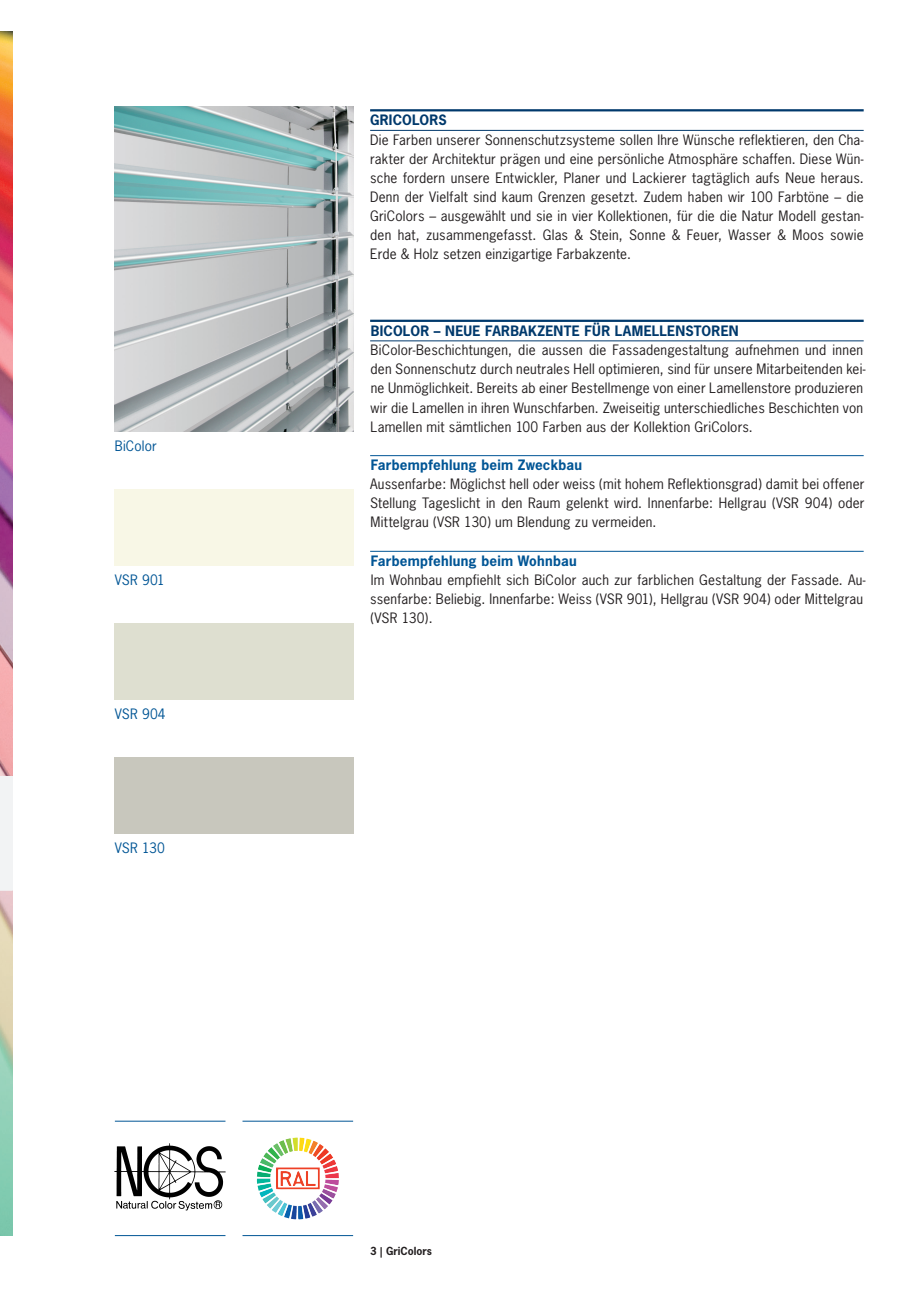
<style>
.page{position:relative;width:919px;height:1289px;background:#fff}
.page>*{position:absolute;margin:0;border:0;box-sizing:border-box;transform-origin:0 0}
.Bodytext___D{font:13.5px/19.2px "News Gothic";letter-spacing:.015em;color:#231f20}
.Untertitel___DE{font:700 13.5px "News Gothic";letter-spacing:.02em;color:#005595}
.Abschnittstitel___D{font:700 13.5px "News Gothic";letter-spacing:.015em;color:#00396c}
.Bildlegende_links{font:13.5px "News Gothic";letter-spacing:.01em;color:#005595}
.t1{font:700 10.5px "News Gothic";color:#231f20}
</style>
<div class="page">
<img style="left:0;top:32px;width:13px;height:1203px">
<img style="left:115px;top:106px;width:238px;height:326px">
<hr style="left:115px;top:1120px;width:110px;height:1px;background:#005595">
<hr style="left:115px;top:1235px;width:110px;height:1px;background:#005595">
<hr style="left:242px;top:1120px;width:111px;height:1px;background:#005595">
<hr style="left:242px;top:1235px;width:111px;height:1px;background:#005595">
<img style="left:115px;top:1143px;width:110px;height:67px">
<img style="left:258px;top:1137px;width:78px;height:35px">
<svg style="left:0;top:776px;width:13px;height:114px"></svg>
<hr style="left:370px;top:320px;width:493px;height:2px;background:#00396c">
<hr style="left:370px;top:340px;width:493px;height:1px;background:#00396c">
<hr style="left:370px;top:455px;width:493px;height:1px;background:#005595">
<hr style="left:370px;top:551px;width:493px;height:1px;background:#005595">
<hr style="left:370px;top:109px;width:493px;height:2px;background:#00396c">
<hr style="left:370px;top:130px;width:493px;height:1px;background:#00396c">
<p class="Bildlegende_links" style="left:115px;top:437px;width:44px">BiColor</p>
<p class="Bildlegende_links" style="left:115px;top:571px;width:52px">VSR 901</p>
<p class="Bildlegende_links" style="left:115px;top:705px;width:52px">VSR 904</p>
<p class="Bildlegende_links" style="left:115px;top:838px;width:51px">VSR 130</p>
<p class="Abschnittstitel___D" style="left:370px;top:111px;width:78px">GRICOLORS</p>
<p class="Bodytext___D" style="left:370px;top:130px;width:495px;text-align:justify">Die Farben unserer Sonnenschutzsysteme sollen Ihre Wünsche reflektieren, den Cha&shy;rakter der Architektur prägen und eine persönliche Atmosphäre schaffen. Diese Wün&shy;sche fordern unsere Entwickler, Planer und Lackierer tagtäglich aufs Neue heraus.<br>Denn der Vielfalt sind kaum Grenzen gesetzt. Zudem haben wir 100 Farbtöne – die GriColors – ausgewählt und sie in vier Kollektionen, für die die Natur Modell gestan&shy;den hat, zusammengefasst. Glas &amp; Stein, Sonne &amp; Feuer, Wasser &amp; Moos sowie Erde &amp; Holz setzen einzigartige Farbakzente.</p>
<p class="Abschnittstitel___D" style="left:371px;top:322px;width:369px">BICOLOR – NEUE FARBAKZENTE FÜR LAMELLENSTOREN</p>
<p class="Bodytext___D" style="left:370px;top:340px;width:496px">BiColor-Beschichtungen, die aussen die Fassadengestaltung aufnehmen und innen den Sonnenschutz durch neutrales Hell optimieren, sind für unsere Mitarbeitenden kei&shy;ne Unmöglichkeit. Bereits ab einer Bestellmenge von einer Lamellenstore produzieren wir die Lamellen in ihren Wunschfarben. Zweiseitig unterschiedliches Beschichten von Lamellen mit sämtlichen 100 Farben aus der Kollektion GriColors.</p>
<p class="Untertitel___DE" style="left:371px;top:456px;width:213px">Farbempfehlung beim Zweckbau</p>
<p class="Bodytext___D" style="left:370px;top:474px;width:496px;text-align:justify">Aussenfarbe: Möglichst hell oder weiss (mit hohem Reflektionsgrad) damit bei offener Stellung Tageslicht in den Raum gelenkt wird. Innenfarbe: Hellgrau (VSR 904) oder Mittelgrau (VSR 130) um Blendung zu vermeiden.</p>
<p class="Untertitel___DE" style="left:371px;top:551px;width:207px">Farbempfehlung beim Wohnbau</p>
<p class="Bodytext___D" style="left:370px;top:570px;width:497px">Im Wohnbau empfiehlt sich BiColor auch zur farblichen Gestaltung der Fassade. Au&shy;ssenfarbe: Beliebig. Innenfarbe: Weiss (VSR 901), Hellgrau (VSR 904) oder Mittelgrau (VSR 130).</p>
<p class="t1" style="left:370px;top:1243px;width:63px">3 | GriColors</p>
</div>
